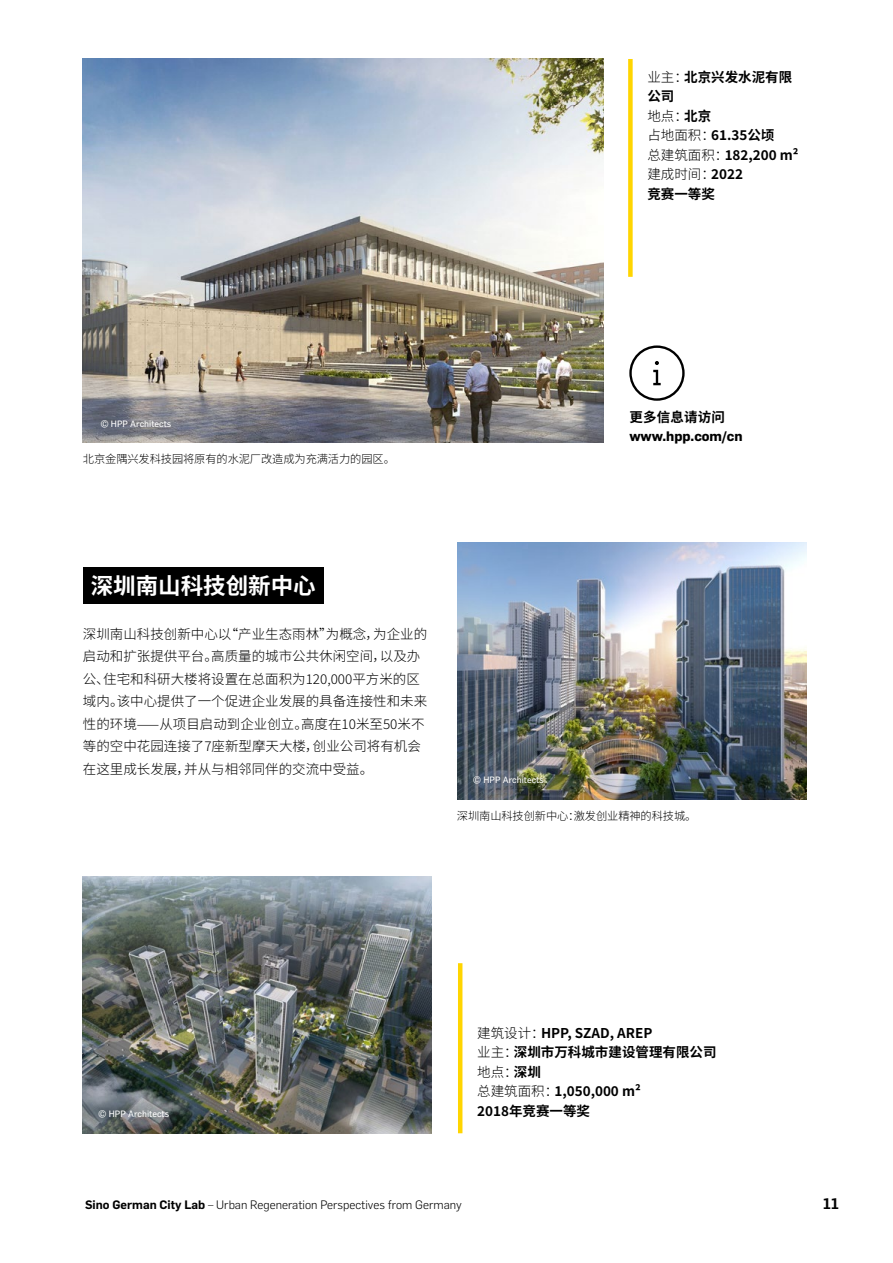
<style>
.page{position:relative;width:893px;height:1263px;background:#fff}
.page>*{position:absolute;margin:0;border:0;box-sizing:border-box;transform-origin:0 0}
.t1{font:700 22.5px "Noto Sans SC";color:#fff}
.t2{font:600 15px "Flama";color:#000}
.t3{font:300 13.5px/22.5px "Noto Sans SC";color:#000}
.t4{font:700 13.5px/19.5px "Noto Sans SC";color:#000}
.t5{font:700 13.5px "Flama";color:#000}
.t6{font:300 12px "Flama";color:#000}
.t7{font:300 11.25px "Noto Sans SC";letter-spacing:-.01em;color:#000}
.t8{font:9px "Flama";color:#fff}
.s1{font-weight:300}
.s2{font-weight:600}
</style>
<div class="page">
<hr style="left:458px;top:963px;width:4px;height:170px;background:#ffd500">
<div style="left:628px;top:59px;width:5px;height:218px;background:#ffd500"></div>
<img style="left:83px;top:59px;width:520px;height:383px">
<img style="left:458px;top:542px;width:348px;height:257px">
<img style="left:83px;top:876px;width:348px;height:257px">
<div style="left:83px;top:568px;width:240px;height:36px;background:#000"></div>
<svg style="left:629px;top:345px;width:56px;height:56px"></svg>
<p class="t4" style="left:647px;top:68px;width:153px"><span class="s1">业主：</span>北京兴发水泥有限公司<br><span class="s1">地点：</span>北京<br><span class="s1">占地面积：</span>61.35公顷<br><span class="s1">总建筑面积：</span>182,200 m²<span class="s1">建成时间：</span>2022<br>竞赛一等奖</p>
<p class="t8" style="left:100px;top:419px;width:73px">© HPP Architects</p>
<p class="t7" style="left:83px;top:453px;width:314px">北京金隅兴发科技园将原有的水泥厂改造成为充满活力的园区。</p>
<p class="t4" style="left:629px;top:407px;width:97px">更多信息请访问</p>
<p class="t5" style="left:629px;top:427px;width:115px">www.hpp.com/cn</p>
<h1 class="t1" style="left:91px;top:573px;width:227px">深圳南山科技创新中心</h1>
<p class="t3" style="left:83px;top:623px;width:346px">深圳南山科技创新中心以“产业生态雨林”为概念，为企业的启动和扩张提供平台。高质量的城市公共休闲空间，以及办公、住宅和科研大楼将设置在总面积为120,000平方米的区域内。该中心提供了一个促进企业发展的具备连接性和未来性的环境——从项目启动到企业创立。高度在10米至50米不等的空中花园连接了7座新型摩天大楼，创业公司将有机会在这里成长发展，并从与相邻同伴的交流中受益。</p>
<p class="t8" style="left:473px;top:774px;width:73px">© HPP Architects</p>
<p class="t7" style="left:457px;top:810px;width:241px">深圳南山科技创新中心：激发创业精神的科技城。</p>
<p class="t8" style="left:98px;top:1108px;width:73px">© HPP Architects</p>
<p class="t4" style="left:477px;top:1023px;width:241px"><span class="s1">建筑设计：</span>HPP, SZAD, AREP<br><span class="s1">业主：</span>深圳市万科城市建设管理有限公司<span class="s1">地点：</span>深圳<br><span class="s1">总建筑面积：</span>1,050,000 m²<br>2018年竞赛一等奖</p>
<p class="t6" style="left:85px;top:1196px;width:378px"><span class="s2">Sino German City Lab</span> – Urban Regeneration Perspectives from Germany</p>
<p class="t2" style="left:823px;top:1193px;width:17px">11</p>
</div>
